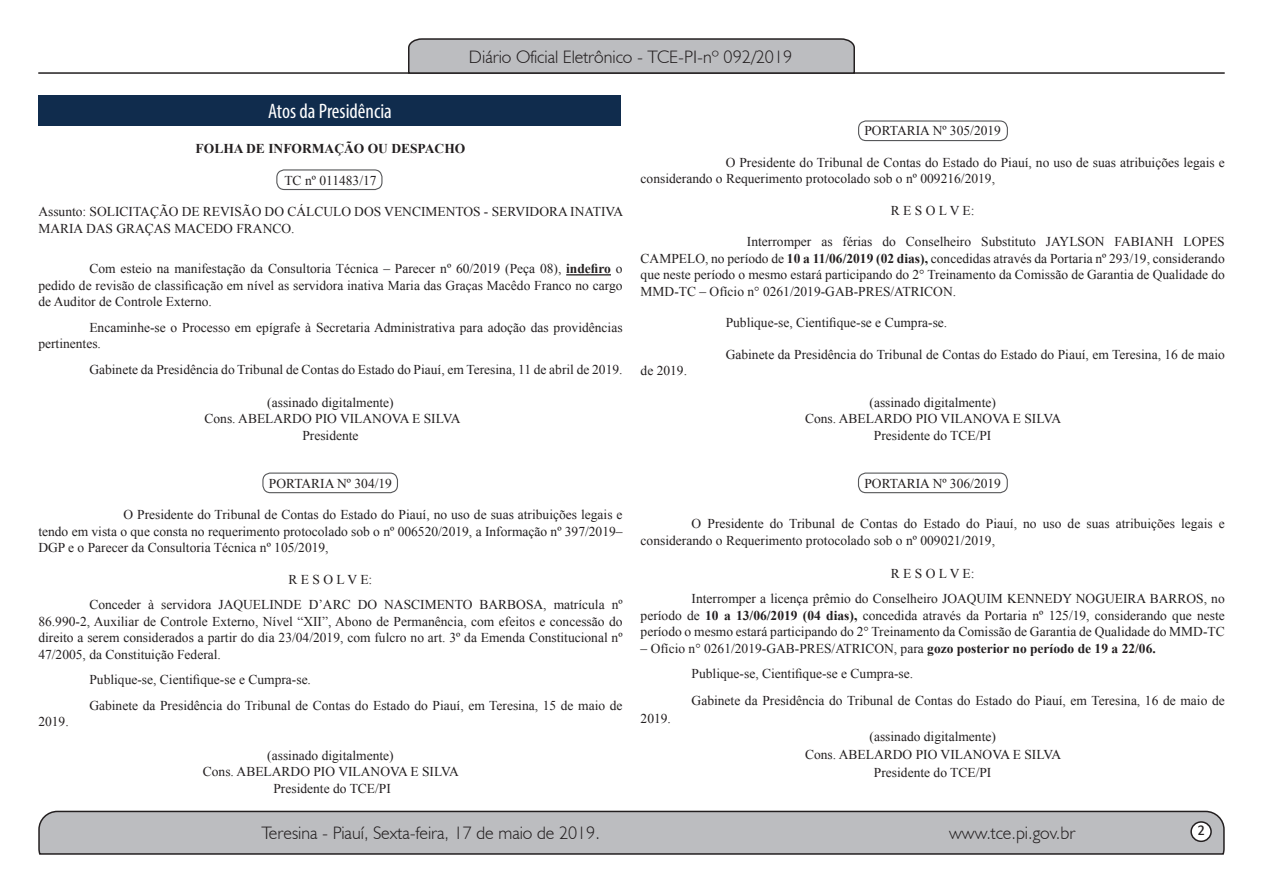
<style>
.page{position:relative;width:1263px;height:893px;background:#fff}
.page>*{position:absolute;margin:0;border:0;box-sizing:border-box;transform-origin:0 0}
.t1{font:condensed 21px "Myriad Pro";color:#fff}
.t2{font:300 18px "Humanist 521 BT";color:#231f20}
.t3{font:15px "Estrangelo Edessa";color:#231f20}
.parag__12{font:13.5px/16.5px "Times New Roman";color:#231f20;text-align:justify}
.assinatura_centraliz{font:13.5px "Times New Roman";color:#231f20}
.t4{font:700 13.5px "Times New Roman";color:#231f20}
.s1{font-weight:700}
</style>
<div class="page">
<svg style="left:38px;top:810px;width:1187px;height:45px"></svg>
<div style="left:1191px;top:822px;width:20px;height:19px;background:#fff;border-radius:50%"></div>
<div style="left:1190px;top:821px;width:22px;height:21px;border:2px solid #231f20;border-radius:50%"></div>
<hr style="left:38px;top:72px;width:1187px;height:2px;background:#231f20">
<svg style="left:407px;top:38px;width:449px;height:36px"></svg>
<div style="left:39px;top:95px;width:582px;height:30px;background:#102c4d"></div>
<hr style="left:566px;top:274px;width:45px;height:1px;background:#231f20">
<div style="left:276px;top:169px;width:106px;height:21px;border:1px solid #57585a;border-radius:8px"></div>
<div style="left:262px;top:473px;width:136px;height:20px;border:1px solid #57585a;border-radius:8px"></div>
<div style="left:858px;top:473px;width:150px;height:20px;border:1px solid #57585a;border-radius:8px"></div>
<div style="left:858px;top:120px;width:150px;height:21px;border:1px solid #57585a;border-radius:8px"></div>
<h2 class="t2" style="left:469px;top:46px;width:325px">Diário Oficial Eletrônico - TCE-PI-nº 092/2019</h2>
<p class="t1" style="left:268px;top:98px;width:125px">Atos da Presidência</p>
<p class="t4" style="left:196px;top:140px;width:271px">FOLHA DE INFORMAÇÃO OU DESPACHO</p>
<p class="parag__12" style="left:284px;top:172px;width:94px">TC nº 011483/17</p>
<p class="parag__12" style="left:38px;top:203px;width:586px">Assunto: SOLICITAÇÃO DE REVISÃO DO CÁLCULO DOS VENCIMENTOS - SERVIDORA INATIVA<br>MARIA DAS GRAÇAS MACEDO FRANCO.</p>
<p class="parag__12" style="left:38px;top:260px;width:586px;text-indent:51px">Com esteio na manifestação da Consultoria Técnica – Parecer nº 60/2019 (Peça 08), <span class="s1">indefiro</span> o pedido de revisão de classificação em nível as servidora inativa Maria das Graças Macêdo Franco no cargo de Auditor de Controle Externo.</p>
<p class="parag__12" style="left:38px;top:319px;width:586px;text-indent:51px">Encaminhe-se o Processo em epígrafe à Secretaria Administrativa para adoção das providências pertinentes.</p>
<p class="parag__12" style="left:89px;top:361px;width:535px">Gabinete da Presidência do Tribunal de Contas do Estado do Piauí, em Teresina, 11 de abril de 2019.</p>
<p class="assinatura_centraliz" style="left:267px;top:393px;width:128px">(assinado digitalmente)</p>
<p class="assinatura_centraliz" style="left:204px;top:410px;width:258px">Cons. ABELARDO PIO VILANOVA E SILVA</p>
<p class="assinatura_centraliz" style="left:302px;top:426px;width:58px">Presidente</p>
<p class="parag__12" style="left:269px;top:475px;width:125px">PORTARIA Nº 304/19</p>
<p class="parag__12" style="left:38px;top:506px;width:586px;text-indent:85px">O Presidente do Tribunal de Contas do Estado do Piauí, no uso de suas atribuições legais e tendo em vista o que consta no requerimento protocolado sob o nº 006520/2019, a Informação nº 397/2019– DGP e o Parecer da Consultoria Técnica nº 105/2019,</p>
<p class="parag__12" style="left:289px;top:571px;width:85px">R E S O L V E:</p>
<p class="parag__12" style="left:38px;top:596px;width:586px;text-indent:51px">Conceder à servidora JAQUELINDE D’ARC DO NASCIMENTO BARBOSA, matrícula nº 86.990-2, Auxiliar de Controle Externo, Nível “XII”, Abono de Permanência, com efeitos e concessão do direito a serem considerados a partir do dia 23/04/2019, com fulcro no art. 3º da Emenda Constitucional nº 47/2005, da Constituição Federal.</p>
<p class="parag__12" style="left:89px;top:671px;width:223px">Publique-se, Cientifique-se e Cumpra-se.</p>
<p class="parag__12" style="left:89px;top:697px;width:535px">Gabinete da Presidência do Tribunal de Contas do Estado do Piauí, em Teresina, 15 de maio de</p>
<p class="parag__12" style="left:38px;top:713px;width:32px">2019.</p>
<p class="assinatura_centraliz" style="left:267px;top:746px;width:128px">(assinado digitalmente)</p>
<p class="assinatura_centraliz" style="left:203px;top:763px;width:258px">Cons. ABELARDO PIO VILANOVA E SILVA</p>
<p class="assinatura_centraliz" style="left:273px;top:779px;width:119px">Presidente do TCE/PI</p>
<p class="parag__12" style="left:864px;top:122px;width:138px">PORTARIA Nº 305/2019</p>
<p class="parag__12" style="left:641px;top:154px;width:586px;text-indent:85px">O Presidente do Tribunal de Contas do Estado do Piauí, no uso de suas atribuições legais e considerando o Requerimento protocolado sob o nº 009216/2019,</p>
<p class="parag__12" style="left:891px;top:202px;width:85px">R E S O L V E:</p>
<p class="parag__12" style="left:641px;top:233px;width:586px;text-indent:106px">Interromper as férias do Conselheiro Substituto JAYLSON FABIANH LOPES CAMPELO, no período de <span class="s1">10 a 11/06/2019 (02 dias),</span> concedidas através da Portaria nº 293/19, considerando que neste período o mesmo estará participando do 2° Treinamento da Comissão de Garantia de Qualidade do MMD-TC – Ofício n° 0261/2019-GAB-PRES/ATRICON.</p>
<p class="parag__12" style="left:726px;top:314px;width:223px">Publique-se, Cientifique-se e Cumpra-se.</p>
<p class="parag__12" style="left:726px;top:346px;width:501px">Gabinete da Presidência do Tribunal de Contas do Estado do Piauí, em Teresina, 16 de maio</p>
<p class="parag__12" style="left:641px;top:362px;width:48px">de 2019.</p>
<p class="assinatura_centraliz" style="left:869px;top:393px;width:128px">(assinado digitalmente)</p>
<p class="assinatura_centraliz" style="left:805px;top:410px;width:258px">Cons. ABELARDO PIO VILANOVA E SILVA</p>
<p class="assinatura_centraliz" style="left:874px;top:426px;width:119px">Presidente do TCE/PI</p>
<p class="parag__12" style="left:864px;top:475px;width:138px">PORTARIA Nº 306/2019</p>
<p class="parag__12" style="left:641px;top:515px;width:586px;text-indent:51px">O Presidente do Tribunal de Contas do Estado do Piauí, no uso de suas atribuições legais e considerando o Requerimento protocolado sob o nº 009021/2019,</p>
<p class="assinatura_centraliz" style="left:891px;top:564px;width:85px">R E S O L V E:</p>
<p class="parag__12" style="left:641px;top:590px;width:586px;text-indent:51px">Interromper a licença prêmio do Conselheiro JOAQUIM KENNEDY NOGUEIRA BARROS, no período de <span class="s1">10 a 13/06/2019 (04 dias),</span> concedida através da Portaria nº 125/19, considerando que neste período o mesmo estará participando do 2° Treinamento da Comissão de Garantia de Qualidade do MMD-TC</p>
<p class="parag__12" style="left:641px;top:640px;width:517px">– Ofício n° 0261/2019-GAB-PRES/ATRICON, para <span class="s1">gozo posterior no período de 19 a 22/06.</span></p>
<p class="parag__12" style="left:692px;top:665px;width:223px">Publique-se, Cientifique-se e Cumpra-se.</p>
<p class="parag__12" style="left:692px;top:692px;width:535px">Gabinete da Presidência do Tribunal de Contas do Estado do Piauí, em Teresina, 16 de maio de</p>
<p class="parag__12" style="left:641px;top:710px;width:32px">2019.</p>
<p class="assinatura_centraliz" style="left:869px;top:728px;width:128px">(assinado digitalmente)</p>
<p class="assinatura_centraliz" style="left:805px;top:746px;width:258px">Cons. ABELARDO PIO VILANOVA E SILVA</p>
<p class="assinatura_centraliz" style="left:874px;top:764px;width:119px">Presidente do TCE/PI</p>
<h2 class="t2" style="left:262px;top:821px;width:340px">Teresina - Piauí, Sexta-feira, 17 de maio de 2019.</h2>
<h2 class="t2" style="left:949px;top:822px;width:128px">www.tce.pi.gov.br</h2>
<p class="t3" style="left:1197px;top:823px;width:9px">2</p>
</div>
